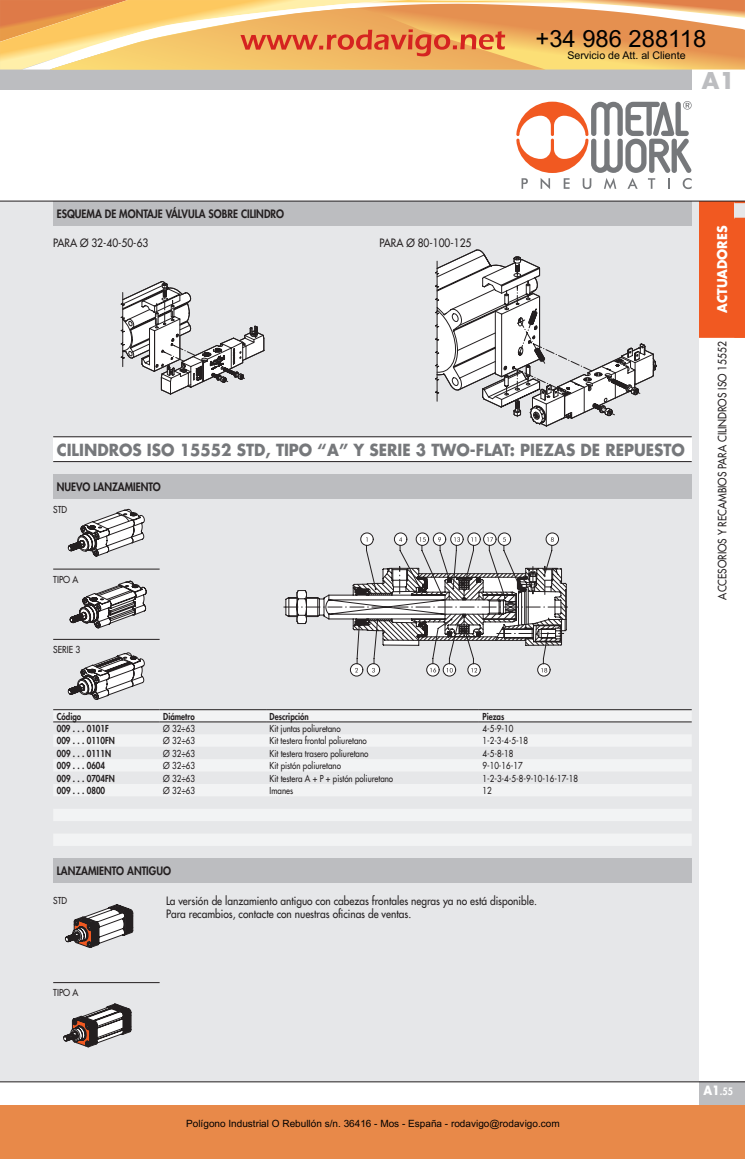
<style>
.page{position:relative;width:745px;height:1159px;background:#fff}
.page>*{position:absolute;margin:0;border:0;box-sizing:border-box;transform-origin:0 0}
.t1{font:23.75px "Arial";color:#000}
.t2{font:700 22.5px "Futura Std";color:#bcbdc0}
.t3{font:700 16.25px "Futura Std";color:#76787b;scale:.93 1}
.t4{font:700 13.12px "Futura Std";color:#fff;scale:.95 1}
.t5{font:500 11.25px/13.5px "Futura Std";color:#231f20;scale:.9 1}
.t6{font:800 11.25px "Futura Std";color:#231f20;scale:.9 1}
.t7{font:10.62px "Arial";color:#000}
.t8{font:10px "Arial";color:#000}
.t9{font:800 10px "Futura Std";color:#fff;scale:.9 1}
.t10{font:500 9.38px "Futura Std";color:#231f20;scale:.85 1}
.t11{font:800 9.38px "Futura Std";color:#231f20;scale:.85 1}
.t12{font:500 9.38px "Futura Std";color:#231f20;scale:.9 1}
.s1{font-weight:700;font-size:12.5px}
</style>
<div class="page">
<div style="left:698px;top:1081px;width:46px;height:25px;background:#bcbdc0"></div>
<div style="left:0;top:54px;width:691px;height:35px;background:#bcbdc0"></div>
<svg style="left:516px;top:101px;width:175px;height:88px"></svg>
<div style="left:698px;top:201px;width:46px;height:138px;background:#f15921"></div>
<hr style="left:698px;top:338px;width:46px;height:2px;background:#fff">
<div style="left:733px;top:202px;width:11px;height:17px;background:#e6e7e9"></div>
<div style="left:0;top:201px;width:698px;height:880px;background:#e6e7e9"></div>
<div style="left:53px;top:201px;width:638px;height:25px;background:#bcbdc0"></div>
<svg style="left:121px;top:281px;width:144px;height:114px"></svg>
<div style="left:53px;top:436px;width:638px;height:25px;background:#fff"></div>
<hr style="left:53px;top:436px;width:638px;height:1px;background:#231f20">
<hr style="left:53px;top:461px;width:638px;height:1px;background:#231f20">
<div style="left:53px;top:474px;width:638px;height:24px;background:#bcbdc0"></div>
<hr style="left:53px;top:569px;width:106px;height:1px;background:#231f20">
<hr style="left:53px;top:639px;width:106px;height:1px;background:#231f20">
<svg style="left:67px;top:498px;width:92px;height:202px"></svg>
<svg style="left:283px;top:533px;width:284px;height:143px"></svg>
<svg style="left:435px;top:249px;width:221px;height:178px"></svg>
<hr style="left:0;top:201px;width:744px;height:1px;background:#231f20">
<hr style="left:0;top:1081px;width:744px;height:1px;background:#231f20">
<div style="left:53px;top:858px;width:638px;height:25px;background:#bcbdc0"></div>
<hr style="left:53px;top:982px;width:106px;height:1px;background:#231f20">
<svg style="left:65px;top:904px;width:68px;height:44px"></svg>
<svg style="left:63px;top:1003px;width:68px;height:44px"></svg>
<svg style="left:53px;top:710px;width:638px;height:136px;fill:#f1f2f3"></svg>
<hr style="left:53px;top:709px;width:106px;height:1px;background:#231f20">
<hr style="left:159px;top:709px;width:107px;height:1px;background:#231f20">
<hr style="left:266px;top:709px;width:212px;height:1px;background:#231f20">
<hr style="left:478px;top:709px;width:213px;height:1px;background:#231f20">
<hr style="left:53px;top:721px;width:106px;height:1px;background:#231f20">
<hr style="left:159px;top:721px;width:107px;height:1px;background:#231f20">
<hr style="left:266px;top:721px;width:212px;height:1px;background:#231f20">
<hr style="left:478px;top:721px;width:213px;height:1px;background:#231f20">
<div style="left:0;top:1105px;width:744px;height:54px;background:#e88949"></div>
<svg style="left:0;top:0;width:744px;height:70px;background:#f0b56e"></svg>
<h1 class="t1" style="left:535px;top:22px;width:172px">+34 986 288118</h1>
<p class="t7" style="left:567px;top:48px;width:120px">Servicio de Att. al Cliente</p>
<h2 class="t2" style="left:701px;top:66px;width:35px">A1</h2>
<p class="t6" style="left:57px;top:207px;width:254px">ESQUEMA DE MONTAJE VÁLVULA SOBRE CILINDRO</p>
<p class="t5" style="left:53px;top:236px;width:107px">PARA Ø 32-40-50-63</p>
<p class="t5" style="left:379px;top:236px;width:103px">PARA Ø 80-100-125</p>
<h3 class="t3" style="left:57px;top:439px;width:676px">CILINDROS ISO 15552 STD, TIPO “A” Y SERIE 3 TWO-FLAT: PIEZAS DE REPUESTO</h3>
<p class="t6" style="left:57px;top:479px;width:117px">NUEVO LANZAMIENTO</p>
<p class="t12" style="left:53px;top:503px;width:17px">STD</p>
<p class="t12" style="left:53px;top:573px;width:30px">TIPO A</p>
<p class="t12" style="left:53px;top:644px;width:32px">SERIE 3</p>
<p class="t11" style="left:57px;top:710px;width:30px">Código</p>
<p class="t11" style="left:163px;top:710px;width:39px">Diámetro</p>
<p class="t11" style="left:269px;top:710px;width:48px">Descripción</p>
<p class="t11" style="left:482px;top:710px;width:27px">Piezas</p>
<p class="t11" style="left:57px;top:722px;width:63px">009 . . . 0101F</p>
<p class="t10" style="left:163px;top:723px;width:39px">Ø 32÷63</p>
<p class="t10" style="left:269px;top:723px;width:85px">Kit juntas poliuretano</p>
<p class="t10" style="left:482px;top:723px;width:38px">4-5-9-10</p>
<p class="t11" style="left:57px;top:735px;width:70px">009 . . . 0110FN</p>
<p class="t10" style="left:163px;top:735px;width:39px">Ø 32÷63</p>
<p class="t10" style="left:269px;top:735px;width:116px">Kit testera frontal poliuretano</p>
<p class="t10" style="left:482px;top:735px;width:55px">1-2-3-4-5-18</p>
<p class="t11" style="left:57px;top:747px;width:66px">009 . . . 0111N</p>
<p class="t10" style="left:163px;top:747px;width:39px">Ø 32÷63</p>
<p class="t10" style="left:269px;top:747px;width:118px">Kit testera trasero poliuretano</p>
<p class="t10" style="left:482px;top:747px;width:38px">4-5-8-18</p>
<p class="t11" style="left:57px;top:760px;width:58px">009 . . . 0604</p>
<p class="t10" style="left:163px;top:760px;width:39px">Ø 32÷63</p>
<p class="t10" style="left:269px;top:760px;width:85px">Kit pistón poliuretano</p>
<p class="t10" style="left:482px;top:760px;width:49px">9-10-16-17</p>
<p class="t11" style="left:57px;top:772px;width:70px">009 . . . 0704FN</p>
<p class="t10" style="left:163px;top:772px;width:39px">Ø 32÷63</p>
<p class="t10" style="left:269px;top:772px;width:147px">Kit testera A + P + pistón poliuretano</p>
<p class="t10" style="left:482px;top:772px;width:114px">1-2-3-4-5-8-9-10-16-17-18</p>
<p class="t11" style="left:57px;top:784px;width:58px">009 . . . 0800</p>
<p class="t10" style="left:163px;top:784px;width:39px">Ø 32÷63</p>
<p class="t10" style="left:269px;top:784px;width:29px">Imanes</p>
<p class="t10" style="left:482px;top:784px;width:12px">12</p>
<p class="t6" style="left:57px;top:864px;width:128px">LANZAMIENTO ANTIGUO</p>
<p class="t12" style="left:53px;top:894px;width:17px">STD</p>
<p class="t5" style="left:166px;top:894px;width:413px">La versión de lanzamiento antiguo con cabezas frontales negras ya no está disponible.<br>Para recambios, contacte con nuestras oficinas de ventas.</p>
<p class="t12" style="left:53px;top:987px;width:30px">TIPO A</p>
<h3 class="t4" style="left:713px;top:313px;width:94px;rotate:-90deg">ACTUADORES</h3>
<p class="t5" style="left:715px;top:599px;width:288px;rotate:-90deg">ACCESORIOS Y RECAMBIOS PARA CILINDROS ISO 15552</p>
<p class="t8" style="left:186px;top:1117px;width:375px">Polígono Industrial O Rebullón s/n. 36416 - Mos - España - rodavigo@rodavigo.com</p>
<p class="t9" style="left:703px;top:1085px;width:34px"><span class="s1">A1</span>.55</p>
</div>
